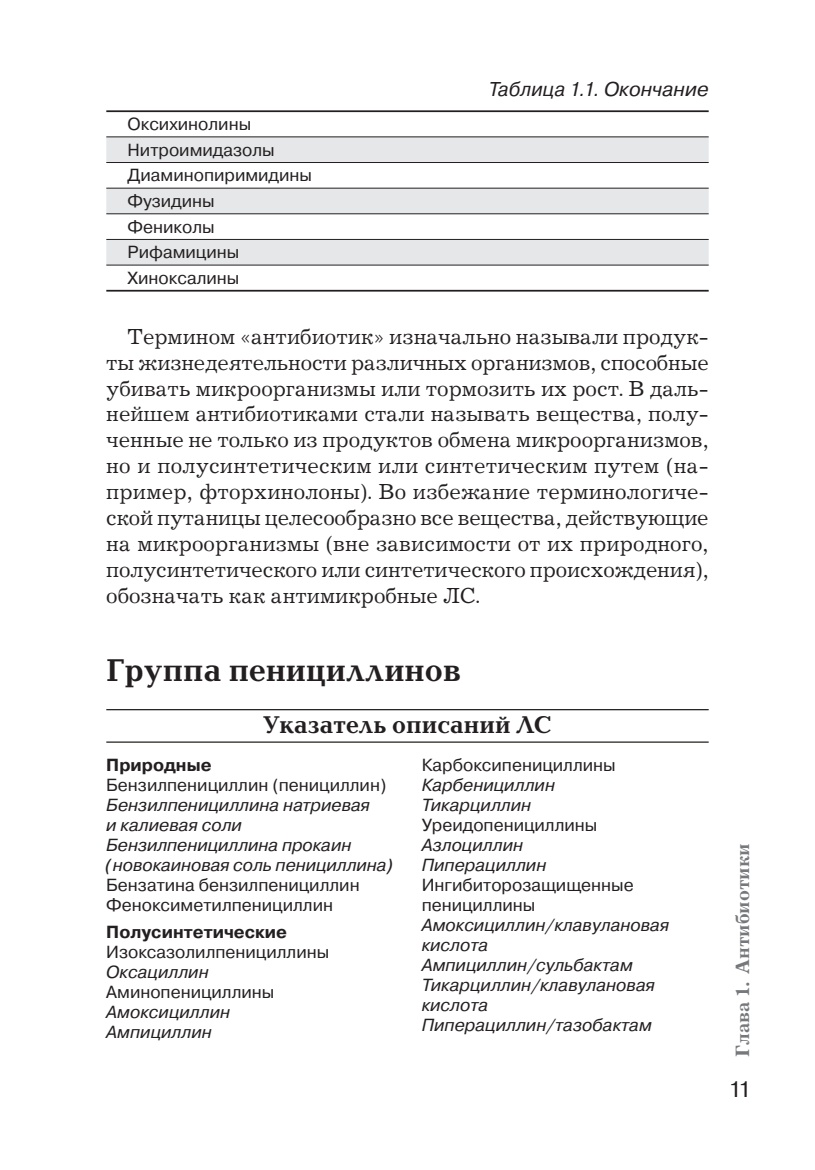
<style>
.page{position:relative;width:815px;height:1170px;background:#fff}
.page>*{position:absolute;margin:0;border:0;box-sizing:border-box;transform-origin:0 0}
.t1{font:700 32.5px "Baltica C";color:#231f20}
.t2{font:700 25px "Baltica C";color:#231f20}
.t3{font:22.5px/26px "Journal C";color:#231f20;text-align:justify}
.t4{font:22.5px "Pragmatica";color:#231f20}
.t5{font:italic 20px "Pragmatica C";color:#231f20;scale:.95 1}
.t6{font:700 20px "Journal C";color:#76787b}
.t7{font:italic 17.5px/20px "Pragmatica C";color:#231f20}
.t8{font:17.5px/25.8px "Pragmatica C";color:#231f20}
.t9{font:700 17.5px "Pragmatica C";color:#231f20}
</style>
<div class="page">
<hr style="left:106px;top:709px;width:603px;height:1px;background:#231f20">
<hr style="left:106px;top:741px;width:603px;height:1px;background:#231f20">
<svg style="left:106px;top:137px;width:603px;height:127px;fill:#e6e7e9"></svg>
<hr style="left:106px;top:136px;width:603px;height:1px;background:#231f20">
<hr style="left:106px;top:162px;width:603px;height:1px;background:#231f20">
<hr style="left:106px;top:188px;width:603px;height:1px;background:#231f20">
<hr style="left:106px;top:213px;width:603px;height:1px;background:#231f20">
<hr style="left:106px;top:239px;width:603px;height:1px;background:#231f20">
<hr style="left:106px;top:264px;width:603px;height:1px;background:#231f20">
<hr style="left:106px;top:290px;width:603px;height:1px;background:#231f20">
<hr style="left:106px;top:110px;width:603px;height:2px;background:#231f20">
<p class="t8" style="left:128px;top:112px;width:186px">Оксихинолины<br>Нитроимидазолы<br>Диаминопиримидины<br>Фузидины<br>Фениколы<br>Рифамицины<br>Хиноксалины</p>
<p class="t5" style="left:489px;top:82px;width:233px">Таблица 1.1. Окончание</p>
<p class="t3" style="left:106px;top:325px;width:604px;text-indent:21px">Термином «антибиотик» изначально называли продук&shy;ты жизнедеятельности различных организмов, способные убивать микроорганизмы или тормозить их рост. В даль&shy;нейшем антибиотиками стали называть вещества, полу&shy;ченные не только из продуктов обмена микроорганизмов, но и полусинтетическим или синтетическим путем (на&shy;пример, фторхинолоны). Во избежание терминологиче&shy;ской путаницы целесообразно все вещества, действующие на микроорганизмы (вне зависимости от их природного, полусинтетического или синтетического происхождения), обозначать как антимикробные ЛС.</p>
<h1 class="t1" style="left:106px;top:658px;width:357px">Группа пенициллинов</h1>
<p class="t2" style="left:263px;top:715px;width:290px">Указатель описаний ЛС</p>
<p class="t9" style="left:106px;top:758px;width:107px">Природные</p>
<p class="t8" style="left:106px;top:773px;width:282px">Бензилпенициллин (пенициллин)</p>
<p class="t7" style="left:106px;top:796px;width:289px">Бензилпенициллина натриевая<br>и калиевая соли<br>Бензилпенициллина прокаин (новокаиновая соль пенициллина)</p>
<p class="t8" style="left:106px;top:876px;width:255px;line-height:20px">Бензатина бензилпенициллин<br>Феноксиметилпенициллин</p>
<p class="t9" style="left:106px;top:925px;width:182px">Полусинтетические</p>
<p class="t8" style="left:106px;top:940px;width:224px">Изоксазолилпенициллины</p>
<p class="t7" style="left:106px;top:963px;width:104px">Оксациллин</p>
<p class="t8" style="left:106px;top:980px;width:170px">Аминопенициллины</p>
<p class="t7" style="left:106px;top:1003px;width:125px">Амоксициллин<br>Ампициллин</p>
<p class="t8" style="left:422px;top:753px;width:196px">Карбоксипенициллины</p>
<p class="t7" style="left:422px;top:776px;width:135px">Карбенициллин<br>Тикарциллин</p>
<p class="t8" style="left:422px;top:813px;width:177px">Уреидопенициллины</p>
<p class="t7" style="left:422px;top:836px;width:126px">Азлоциллин<br>Пиперациллин</p>
<p class="t8" style="left:422px;top:876px;width:213px;line-height:20px">Ингибиторозащищенные пенициллины</p>
<p class="t7" style="left:422px;top:916px;width:249px">Амоксициллин / клавулановая кислота<br>Ампициллин / сульбактам<br>Тикарциллин / клавулановая кислота<br>Пиперациллин / тазобактам</p>
<p class="t6" style="left:735px;top:1056px;width:215px;rotate:-90deg">Глава 1. Антибиотики</p>
<p class="t4" style="left:728px;top:1080px;width:24px">11</p>
</div>
